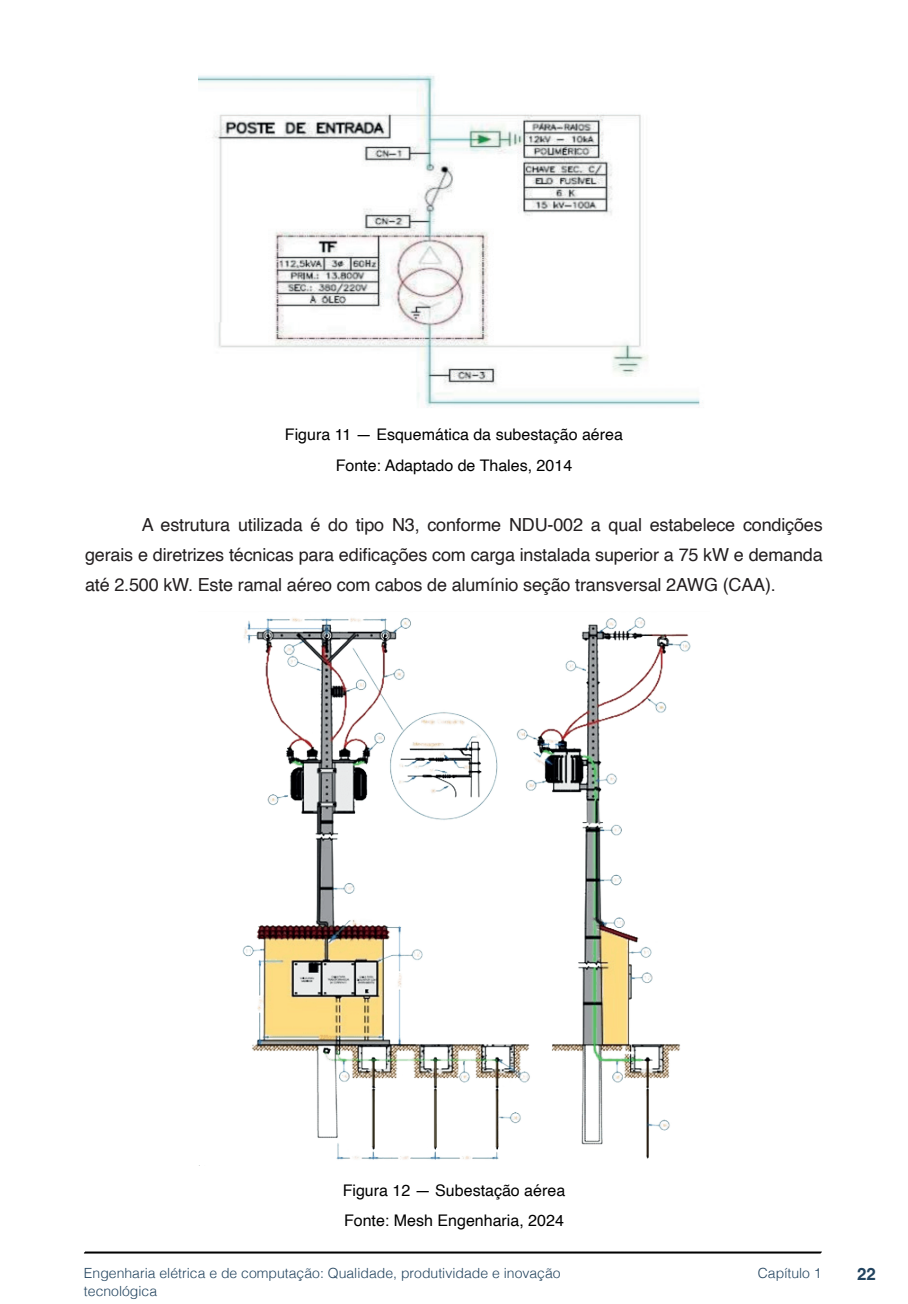
<style>
.page{position:relative;width:908px;height:1304px;background:#fff}
.page>*{position:absolute;margin:0;border:0;box-sizing:border-box;transform-origin:0 0}
.txt{font:18px/30px "Helvetica";letter-spacing:-.01em;color:#231f20;text-align:justify}
.t1{font:700 16.8px "Helvetica";color:#23445f}
.imagens_graf_tab{font:16px "Helvetica";color:#000}
.t2{font:300 14px/18px "Helvetica";color:#23445f}
</style>
<div class="page">
<svg style="left:84px;top:1251px;width:737px;height:3px;background:#515151"></svg>
<img style="left:198px;top:75px;width:502px;height:333px">
<img style="left:242px;top:617px;width:449px;height:543px">
<p class="imagens_graf_tab" style="left:285px;top:422px;width:339px">Figura 11 — Esquemática da subestação aérea</p>
<p class="imagens_graf_tab" style="left:335px;top:453px;width:238px">Fonte: Adaptado de Thales, 2014</p>
<p class="txt" style="left:85px;top:510px;width:738px;text-indent:57px">A estrutura utilizada é do tipo N3, conforme NDU-002 a qual estabelece condições gerais e diretrizes técnicas para edificações com carga instalada superior a 75 kW e demanda até 2.500 kW. Este ramal aéreo com cabos de alumínio seção transversal 2AWG (CAA).</p>
<p class="imagens_graf_tab" style="left:342px;top:1178px;width:224px">Figura 12 — Subestação aérea</p>
<p class="imagens_graf_tab" style="left:344px;top:1208px;width:221px">Fonte: Mesh Engenharia, 2024</p>
<p class="t2" style="left:84px;top:1263px;width:478px">Engenharia elétrica e de computação: Qualidade, produtividade e inovação tecnológica</p>
<p class="t2" style="left:757px;top:1263px;width:65px">Capítulo 1</p>
<p class="t1" style="left:856px;top:1264px;width:20px">22</p>
</div>
